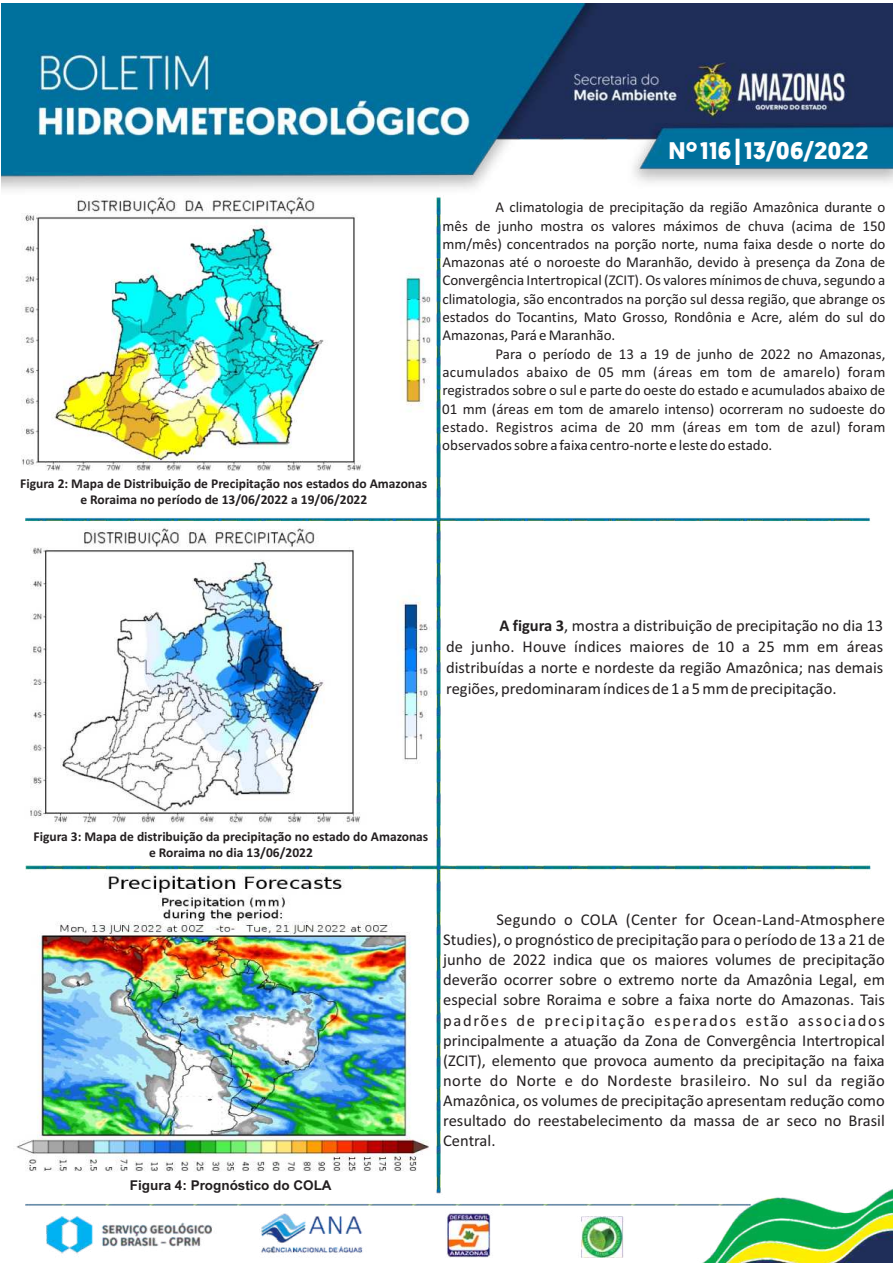
<style>
.page{position:relative;width:893px;height:1263px;background:#fff}
.page>*{position:absolute;margin:0;border:0;box-sizing:border-box;transform-origin:0 0}
.t1{font:700 24px "Geomanist";color:#fff}
.t2{font:16.5px/20.1px "Calibri";color:#231f20;text-align:justify}
.t3{font:15px/18.3px "Calibri";color:#231f20;text-align:justify}
.t4{font:700 13.5px/16.5px "Calibri";color:#231f20;text-align:center}
.t5{font:700 13.5px "Arial";color:#231f20}
.s1{font-weight:700}
</style>
<div class="page">
<img style="left:1px;top:4px;width:892px;height:1259px">
<img style="left:14px;top:873px;width:420px;height:301px">
<img style="left:15px;top:196px;width:417px;height:275px">
<img style="left:24px;top:524px;width:408px;height:301px">
<p class="t4" style="left:20px;top:475px;width:408px">Figura 2: Mapa de Distribuição de Precipitação nos estados do Amazonas e Roraima no período de 13/06/2022 a 19/06/2022</p>
<h1 class="t1" style="left:668px;top:134px;width:201px">Nº 116 | 13/06/2022</h1>
<p class="t3" style="left:442px;top:198px;width:445px;text-indent:53px">A climatologia de precipitação da região Amazônica durante o mês de junho mostra os valores máximos de chuva (acima de 150 mm/mês) concentrados na porção norte, numa faixa desde o norte do Amazonas até o noroeste do Maranhão, devido à presença da Zona de Convergência Intertropical (ZCIT). Os valores mínimos de chuva, segundo a climatologia, são encontrados na porção sul dessa região, que abrange os estados do Tocantins, Mato Grosso, Rondônia e Acre, além do sul do Amazonas, Pará e Maranhão.</p>
<p class="t3" style="left:442px;top:344px;width:445px;text-indent:53px">Para o período de 13 a 19 de junho de 2022 no Amazonas, acumulados abaixo de 05 mm (áreas em tom de amarelo) foram registrados sobre o sul e parte do oeste do estado e acumulados abaixo de 01 mm (áreas em tom de amarelo intenso) ocorreram no sudoeste do estado. Registros acima de 20 mm (áreas em tom de azul) foram observados sobre a faixa centro-norte e leste do estado.</p>
<p class="t2" style="left:446px;top:614px;width:439px;line-height:21px;text-indent:53px"><span class="s1">A figura 3</span>, mostra a distribuição de precipitação no dia 13 de junho. Houve índices maiores de 10 a 25 mm em áreas distribuídas a norte e nordeste da região Amazônica; nas demais regiões, predominaram índices de 1 a 5 mm de precipitação.</p>
<p class="t4" style="left:34px;top:827px;width:396px">Figura 3: Mapa de distribuição da precipitação no estado do Amazonas e Roraima no dia 13/06/2022</p>
<p class="t5" style="left:130px;top:1176px;width:203px">Figura 4: Prognóstico do COLA</p>
<p class="t2" style="left:443px;top:909px;width:443px;text-indent:53px">Segundo o COLA (Center for Ocean-Land-Atmosphere Studies), o prognóstico de precipitação para o período de 13 a 21 de junho de 2022 indica que os maiores volumes de precipitação deverão ocorrer sobre o extremo norte da Amazônia Legal, em especial sobre Roraima e sobre a faixa norte do Amazonas. Tais padrões de precipitação esperados estão associados principalmente a atuação da Zona de Convergência Intertropical (ZCIT), elemento que provoca aumento da precipitação na faixa norte do Norte e do Nordeste brasileiro. No sul da região Amazônica, os volumes de precipitação apresentam redução como resultado do reestabelecimento da massa de ar seco no Brasil Central.</p>
</div>
